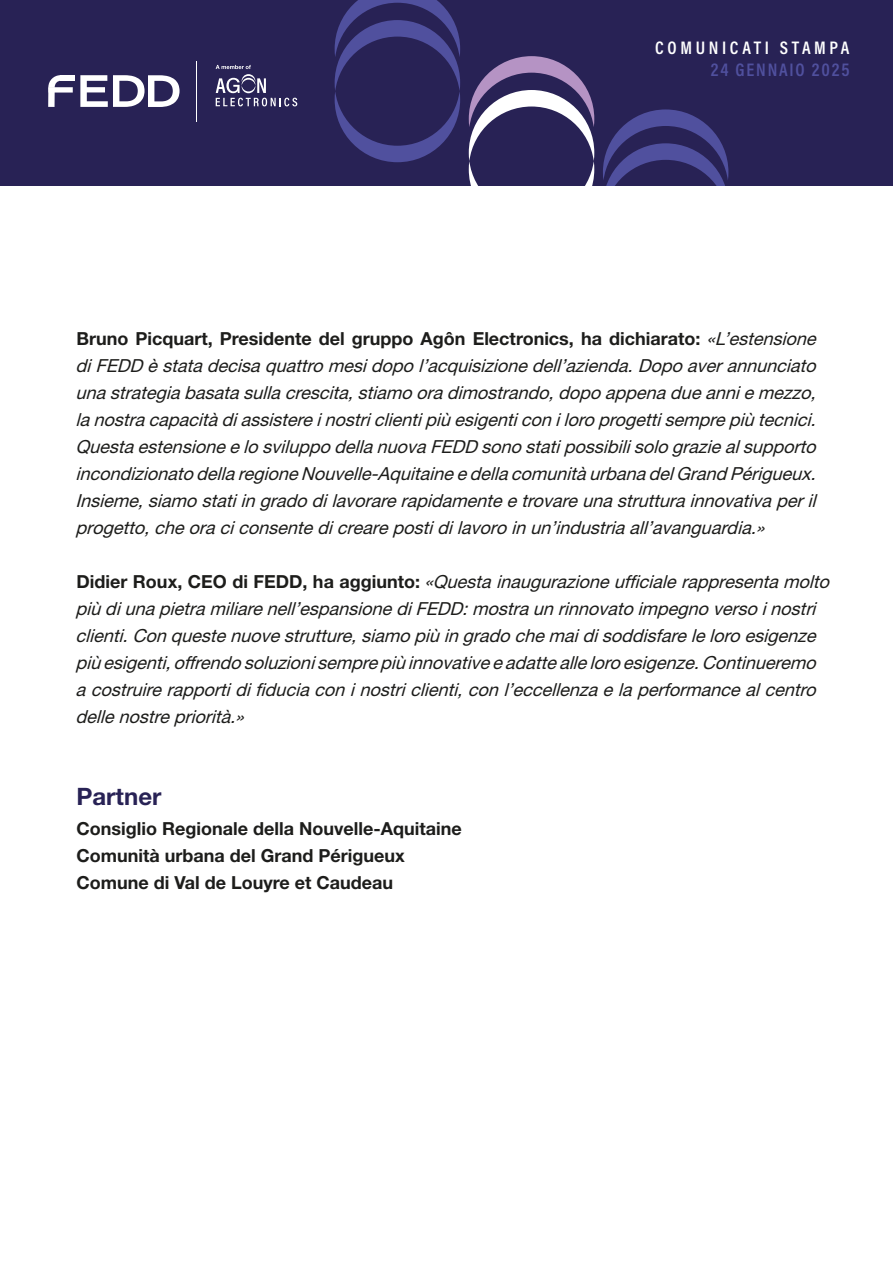
<style>
.page{position:relative;width:893px;height:1263px;background:#fff}
.page>*{position:absolute;margin:0;border:0;box-sizing:border-box;transform-origin:0 0}
.t1{font:700 24px "Helvetica Neue LT Std";color:#282255}
.t2{font:600 18.3px "Acumin Pro Cond";letter-spacing:.2em;color:#fff}
.t3{font:600 18.3px "Acumin Pro Cond";letter-spacing:.1em;color:#50509e}
.t4{font:italic 18px/27px "Helvetica Neue LT Std";color:#1d1d1b;text-align:justify}
.t5{font:700 18px/27px "Helvetica Neue LT Std";color:#1d1d1b}
.s1{font-weight:700;font-style:normal}
</style>
<div class="page">
<div style="left:0;top:0;width:893px;height:185px;background:#282255"></div>
<svg style="left:469px;top:56px;width:125px;height:129px"></svg>
<svg style="left:603px;top:109px;width:125px;height:76px"></svg>
<svg style="left:335px;top:0;width:125px;height:162px"></svg>
<hr style="left:196px;top:61px;width:1px;height:61px;background:#fff">
<svg style="left:216px;top:65px;width:81px;height:41px"></svg>
<svg style="left:80px;top:75px;width:100px;height:32px"></svg>
<div style="left:61px;top:75px;width:14px;height:6px;background:#fff"></div>
<div style="left:48px;top:87px;width:25px;height:6px;background:#fff"></div>
<div style="left:48px;top:87px;width:7px;height:20px;background:#fff"></div>
<svg style="left:48px;top:75px;width:13px;height:12px"></svg>
<p class="t2" style="left:655px;top:35px;width:196px">COMUNICATI STAMPA</p>
<p class="t3" style="left:711px;top:57px;width:140px">24 GENNAIO 2025</p>
<p class="t4" style="left:76px;top:325px;width:747px"><span class="s1">Bruno Picquart, Presidente del gruppo Agôn Electronics, ha dichiarato:</span> «L’estensione diFEDD èstatadecisaquattromesidopo l’acquisizionedell’azienda.Dopoaverannunciato unastrategiabasatasullacrescita,stiamooradimostrando,dopoappenadueanniemezzo, lanostracapacitàdiassistereinostriclientipiùesigenticoniloroprogettisemprepiùtecnici.<br>QuestaestensioneelosviluppodellanuovaFEDD sonostatipossibilisolograziealsupporto incondizionatodellaregioneNouvelle-AquitaineedellacomunitàurbanadelGrand Périgueux.<br>Insieme,siamostatiingradodilavorarerapidamenteetrovareunastrutturainnovativaperil progetto,cheoraciconsentedicrearepostidilavoroinun’industriaall’avanguardia.»</p>
<p class="t4" style="left:76px;top:567px;width:761px;text-align:left"><span class="s1">D i d i e r R o u x , C E O d i F E D D , h a a g g i u n t o :</span> «Questainaugurazioneufficialerappresentamolto piùdiunapietramiliarenell’espansionediFEDD:mostraunrinnovatoimpegnoversoinostri clienti.Conquestenuovestrutture,siamopiùingradochemaidisoddisfareleloroesigenze piùesigenti,offrendosoluzionisemprepiùinnovativeeadattealleloroesigenze.Continueremo acostruirerapportidifiduciaconinostriclienti,conl’eccellenzaelaperformancealcentro dellenostrepriorità.»</p>
<p class="t1" style="left:77px;top:782px;width:86px">Partner</p>
<p class="t5" style="left:77px;top:815px;width:387px">Consiglio Regionale della Nouvelle-Aquitaine<br>Comunità urbana del Grand Périgueux<br>Comune di Val de Louyre et Caudeau</p>
</div>
